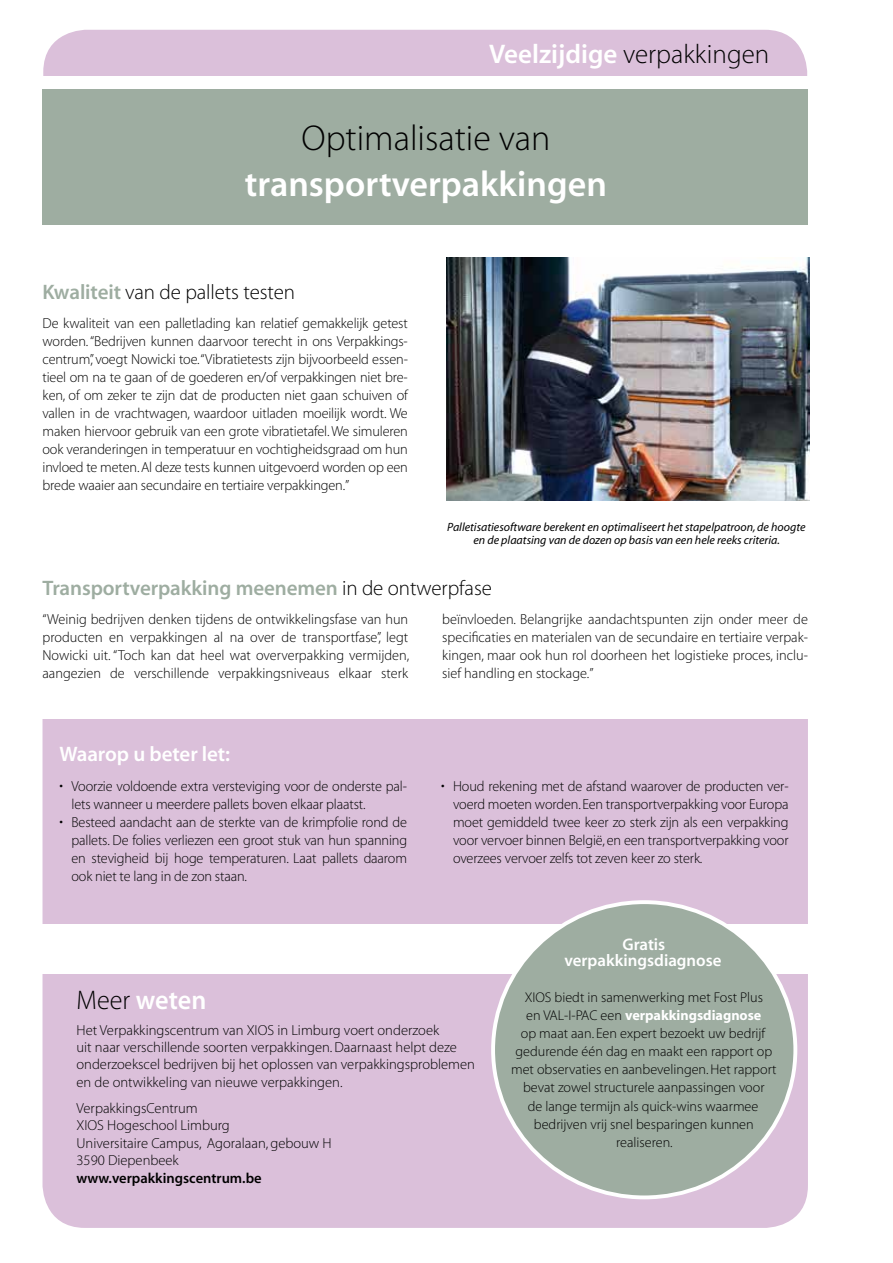
<style>
.page{position:relative;width:893px;height:1263px;background:#fff}
.page>*{position:absolute;margin:0;border:0;box-sizing:border-box;transform-origin:0 0}
.t1{font:500 36px "Myriad LS";color:#fff}
.t2{font:300 36px "Myriad LS";color:#000}
.t3{font:300 27px "Myriad LS";color:#000}
.t4{font:500 27px "Myriad LS";letter-spacing:-.005em;color:#fff}
.t5{font:500 21px "Myriad LS";letter-spacing:-.005em;color:#9eada1}
.t6{font:300 21px "Myriad LS";letter-spacing:-.005em;color:#000}
.t7{font:500 21px "Myriad LS";letter-spacing:-.005em;color:#fff}
.t8{font:500 16.95px/15.8px "Myriad LS";color:#fff;text-align:center}
.t9{font:300 14.55px/18px "Myriad LS";color:#000;text-align:justify}
.t10{font:500 14.55px "Myriad LS";color:#000}
.t11{font:300 14.1px/18.1px "Myriad LS";color:#000;text-align:center}
.t12{font:italic 12px/13.5px "Myriad LS";color:#000;text-align:center}
.s1{font-weight:500;color:#fff}
.s2{font-weight:500;color:#9eada1}
.s3{font-weight:300;color:#000}
.s4{font-weight:700;color:#fff}
</style>
<div class="page">
<div style="left:43px;top:94px;width:765px;height:1134px;background:#dbc0da;border-radius:43px"></div>
<div style="left:43px;top:30px;width:764px;height:126px;background:#dbc0da;border-radius:43px"></div>
<div style="left:43px;top:86px;width:765px;height:160px;background:#9eada1"></div>
<div style="left:0;top:77px;width:893px;height:12px;background:#fff"></div>
<div style="left:1px;top:225px;width:850px;height:494px;background:#fff"></div>
<div style="left:1px;top:924px;width:850px;height:50px;background:#fff"></div>
<div style="left:493px;top:902px;width:302px;height:295px;background:#9eada1;border-radius:50%"></div>
<img style="left:446px;top:258px;width:363px;height:243px">
<h2 class="t3" style="left:489px;top:41px;width:281px"><span class="s1">Veelzijdige</span> verpakkingen</h2>
<h1 class="t2" style="left:302px;top:121px;width:250px">Optimalisatie van</h1>
<h1 class="t1" style="left:245px;top:166px;width:363px">transportverpakkingen</h1>
<h3 class="t6" style="left:43px;top:282px;width:254px"><span class="s2">Kwaliteit</span> van de pallets testen</h3>
<p class="t9" style="left:43px;top:315px;width:367px">De kwaliteit van een palletlading kan relatief gemakkelijk getest worden. “Bedrijven kunnen daarvoor terecht in ons Verpakkings&shy;centrum”, voegt Nowicki toe.“Vibratietests zijn bijvoorbeeld essen&shy;tieel om na te gaan of de goederen en/of verpakkingen niet bre&shy;ken, of om zeker te zijn dat de producten niet gaan schuiven of vallen in de vrachtwagen, waardoor uitladen moeilijk wordt. We maken hiervoor gebruik van een grote vibratietafel. We simuleren ook veranderingen in temperatuur en vochtigheidsgraad om hun invloed te meten. Al deze tests kunnen uitgevoerd worden op een brede waaier aan secundaire en tertiaire verpakkingen.”</p>
<p class="t12" style="left:447px;top:521px;width:360px">Palletisatiesoftware berekent en optimaliseert het stapelpatroon, de hoogte en de plaatsing van de dozen op basis van een hele reeks criteria.</p>
<h3 class="t5" style="left:43px;top:577px;width:451px">Transportverpakking meenemen <span class="s3">in de ontwerpfase</span></h3>
<p class="t9" style="left:43px;top:611px;width:368px">“Weinig bedrijven denken tijdens de ontwikkelingsfase van hun producten en verpakkingen al na over de transportfase”, legt Nowicki uit. “Toch kan dat heel wat oververpakking vermijden, aangezien de verschillende verpakkingsniveaus elkaar sterk</p>
<p class="t9" style="left:442px;top:611px;width:367px">beïnvloeden. Belangrijke aandachtspunten zijn onder meer de specificaties en materialen van de secundaire en tertiaire verpak&shy;kingen, maar ook hun rol doorheen het logistieke proces, inclu&shy;sief handling en stockage.”</p>
<h3 class="t7" style="left:60px;top:744px;width:172px">Waarop u beter let:</h3>
<p class="t9" style="left:72px;top:777px;width:337px;text-indent:-12px">• Voorzie voldoende extra versteviging voor de onderste pal&shy;lets wanneer u meerdere pallets boven elkaar plaatst.</p>
<p class="t9" style="left:72px;top:813px;width:337px;text-indent:-12px">• Besteed aandacht aan de sterkte van de krimpfolie rond de pallets. De folies verliezen een groot stuk van hun spanning en stevigheid bij hoge temperaturen. Laat pallets daarom ook niet te lang in de zon staan.</p>
<p class="t9" style="left:453px;top:777px;width:337px;text-indent:-12px">• Houd rekening met de afstand waarover de producten ver&shy;voerd moeten worden. Een transportverpakking voor Europa moet gemiddeld twee keer zo sterk zijn als een verpakking voor vervoer binnen België, en een transportverpakking voor overzees vervoer zelfs tot zeven keer zo sterk.</p>
<h2 class="t4" style="left:77px;top:986px;width:131px"><span class="s3">Meer</span> weten</h2>
<p class="t9" style="left:77px;top:1022px;width:400px;line-height:17.4px;text-align:left">Het Verpakkingscentrum van XIOS in Limburg voert onderzoek<br>uit naar verschillende soorten verpakkingen. Daarnaast helpt deze onderzoekscel bedrijven bij het oplossen van verpakkingsproblemen en de ontwikkeling van nieuwe verpakkingen.</p>
<p class="t9" style="left:77px;top:1100px;width:257px;line-height:17.4px;text-align:left">VerpakkingsCentrum<br>XIOS Hogeschool Limburg<br>Universitaire Campus, Agoralaan, gebouw H<br>3590 Diepenbeek</p>
<p class="t10" style="left:77px;top:1170px;width:187px">www.verpakkingscentrum.be</p>
<p class="t8" style="left:565px;top:937px;width:159px">Gratis verpakkingsdiagnose</p>
<p class="t11" style="left:511px;top:989px;width:267px">XIOS biedt in samenwerking met Fost Plus<br>en VAL-I-PAC een <span class="s4">verpakkingsdiagnose<br></span>op maat aan. Een expert bezoekt uw bedrijf gedurende één dag en maakt een rapport op met observaties en aanbevelingen. Het rapport bevat zowel structurele aanpassingen voor<br>de lange termijn als quick-wins waarmee bedrijven vrij snel besparingen kunnen realiseren.</p>
</div>
